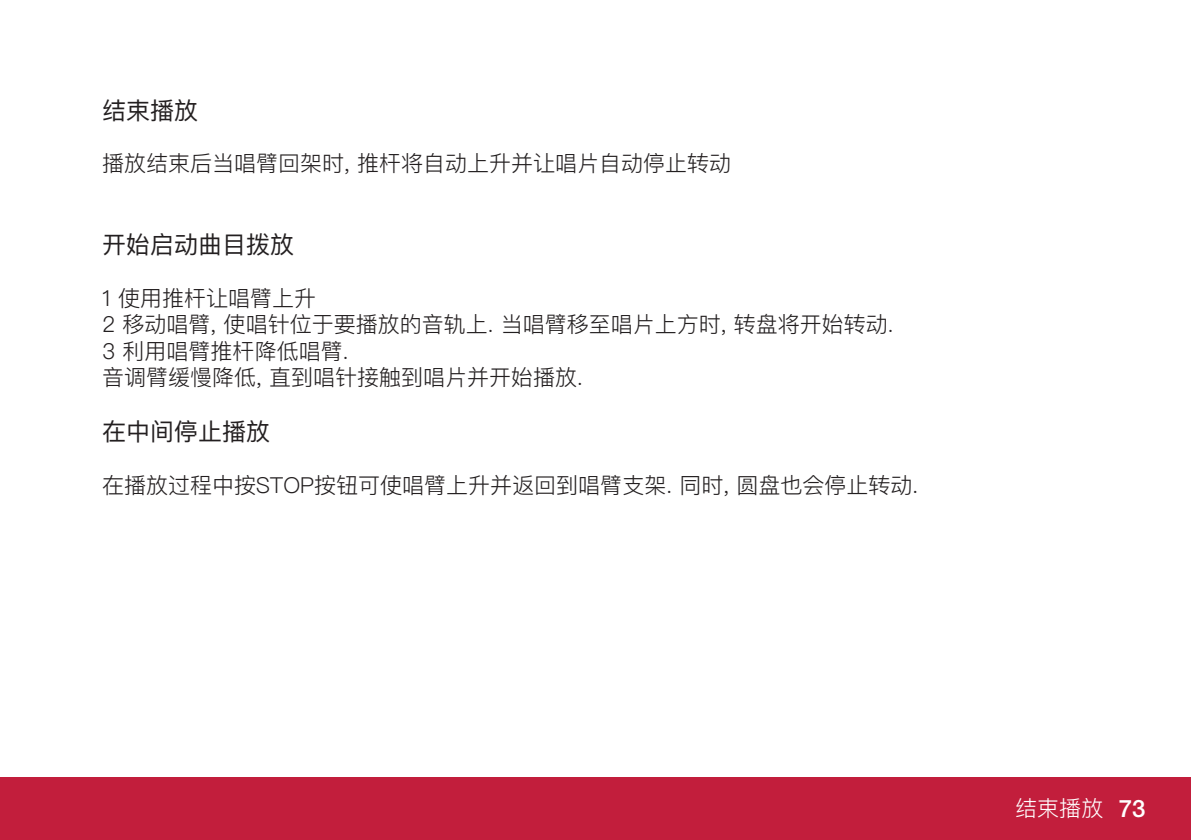
<style>
.page{position:relative;width:1191px;height:840px;background:#fff}
.page>*{position:absolute;margin:0;border:0;box-sizing:border-box;transform-origin:0 0}
.t1{font:24px "Ping Fang SC";color:#231f20}
.t2{font:300 22px/26.4px "Ping Fang SC";color:#231f20}
.t3{font:300 22px "Ping Fang SC";color:#fff}
.s1{font-family:"Helvetica Neue LTW1 G";font-weight:500;font-size:24px}
</style>
<div class="page">
<div style="left:0;top:777px;width:1191px;height:62px;background:#c21e3c"></div>
<p class="t1" style="left:102px;top:95px;width:98px">结束播放</p>
<p class="t2" style="left:102px;top:150px;width:631px">播放结束后当唱臂回架时, 推杆将自动上升并让唱片自动停止转动</p>
<p class="t1" style="left:102px;top:229px;width:194px">开始启动曲目拨放</p>
<p class="t2" style="left:102px;top:284px;width:793px">1 使用推杆让唱臂上升<br>2 移动唱臂, 使唱针位于要播放的音轨上. 当唱臂移至唱片上方时, 转盘将开始转动.<br>3 利用唱臂推杆降低唱臂.<br>音调臂缓慢降低, 直到唱针接触到唱片并开始播放.</p>
<p class="t1" style="left:102px;top:417px;width:170px">在中间停止播放</p>
<p class="t2" style="left:102px;top:471px;width:817px">在播放过程中按STOP按钮可使唱臂上升并返回到唱臂支架. 同时, 圆盘也会停止转动.</p>
<p class="t3" style="left:1015px;top:794px;width:132px">结束播放 <span class="s1">73</span></p>
</div>
